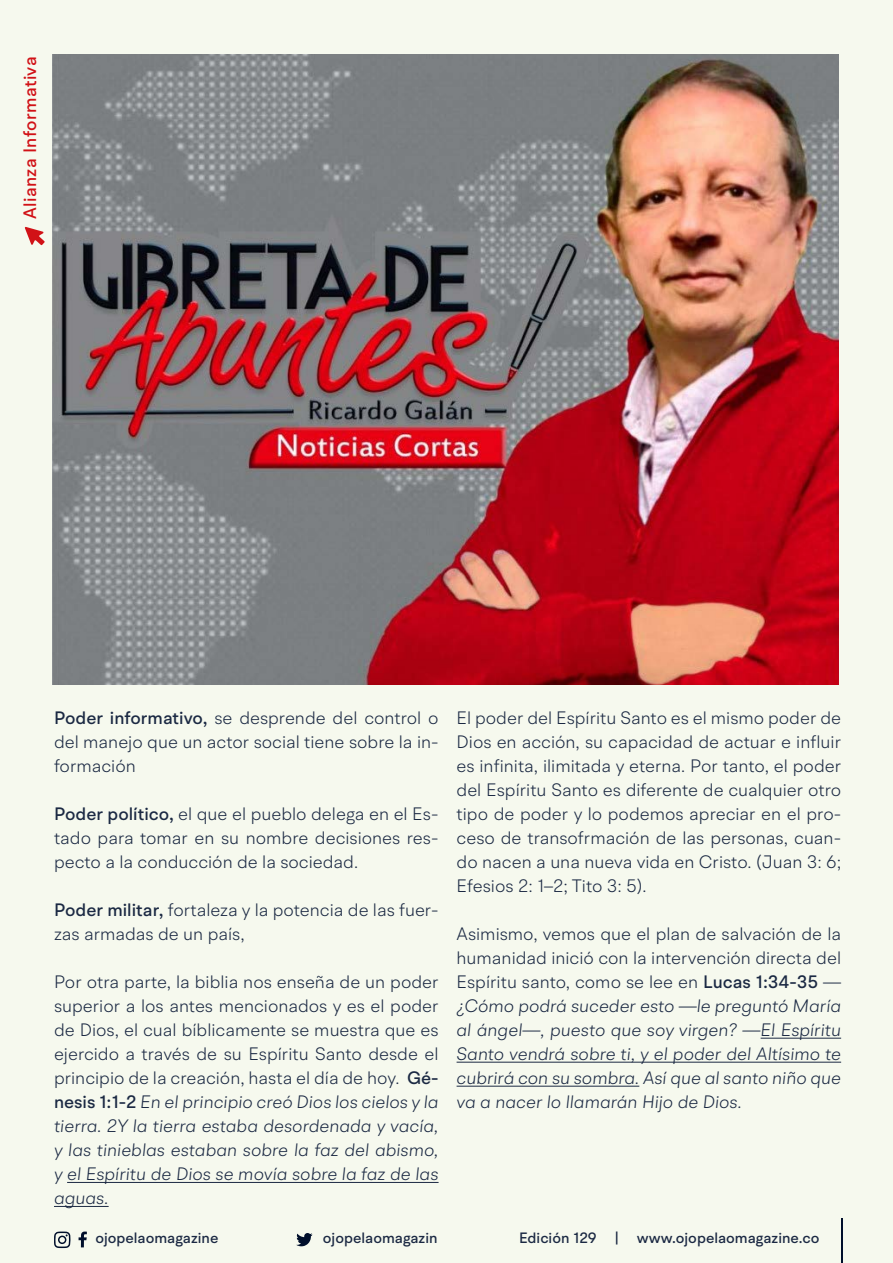
<style>
.page{position:relative;width:893px;height:1263px;background:#f6f9ee}
.page>*{position:absolute;margin:0;border:0;box-sizing:border-box;transform-origin:0 0}
.t1{font:300 18px/24px "BR Hendrix";color:#1b2943;text-align:justify}
.t2{font:italic 300 18px/24px "BR Hendrix";color:#1b2943;text-align:justify}
.t3{font:500 18px "BR Hendrix";letter-spacing:.02em;color:#d11217}
.t4{font:500 15px "BR Hendrix";color:#1b2943}
.s1{font-weight:500}
.s2{font-style:italic}
.s3{font-style:normal}
.s4{font-weight:500;font-style:normal}
</style>
<div class="page">
<svg style="left:296px;top:1233px;width:17px;height:13px"></svg>
<svg style="left:79px;top:1231px;width:8px;height:16px"></svg>
<svg style="left:54px;top:1231px;width:17px;height:17px"></svg>
<hr style="left:841px;top:1219px;width:1px;height:44px;background:#000f2b">
<hr style="left:67px;top:1182px;width:372px;height:1px;background:#1b2943">
<hr style="left:54px;top:1206px;width:55px;height:1px;background:#1b2943">
<hr style="left:761px;top:1038px;width:80px;height:1px;background:#1b2943">
<hr style="left:457px;top:1062px;width:384px;height:1px;background:#1b2943">
<hr style="left:457px;top:1086px;width:182px;height:1px;background:#1b2943">
<img style="left:53px;top:54px;width:786px;height:630px">
<svg style="left:25px;top:227px;width:20px;height:18px"></svg>
<p class="t3" style="left:19px;top:219px;width:164px;rotate:-90deg">Alianza Informativa</p>
<p class="t1" style="left:54px;top:706px;width:386px"><span class="s1">Poder informativo,</span> se desprende del control o del manejo que un actor social tiene sobre la in&shy;formación</p>
<p class="t1" style="left:54px;top:802px;width:386px"><span class="s1">Poder político,</span> el que el pueblo delega en el Es&shy;tado para tomar en su nombre decisiones res&shy;pecto a la conducción de la sociedad.</p>
<p class="t1" style="left:54px;top:898px;width:386px"><span class="s1">Poder militar,</span> fortaleza y la potencia de las fuer&shy;zas armadas de un país,</p>
<p class="t1" style="left:54px;top:970px;width:386px">Por otra parte, la biblia nos enseña de un poder superior a los antes mencionados y es el poder de Dios, el cual bíblicamente se muestra que es ejercido a través de su Espíritu Santo desde el principio de la creación, hasta el día de hoy. <span class="s1">Gé&shy;nesis 1:1-2</span> <span class="s2">En el principio creó Dios los cielos y la tierra. 2Y la tierra estaba desordenada y vacía, y las tinieblas estaban sobre la faz del abismo, y el Espíritu de Dios se movía sobre la faz de las aguas.</span></p>
<p class="t1" style="left:457px;top:705px;width:386px">El poder del Espíritu Santo es el mismo poder de Dios en acción, su capacidad de actuar e influir es infinita, ilimitada y eterna. Por tanto, el poder del Espíritu Santo es diferente de cualquier otro tipo de poder y lo podemos apreciar en el pro&shy;ceso de transofrmación de las personas, cuan&shy;do nacen a una nueva vida en Cristo. (Juan 3: 6; Efesios 2: 1–2; Tito 3: 5).</p>
<p class="t2" style="left:457px;top:921px;width:386px"><span class="s3">Asimismo, vemos que el plan de salvación de la humanidad inició con la intervención directa del Espíritu santo, como se lee en</span> <span class="s4">Lucas 1:34-35</span> <span class="s3">— </span>¿Cómo podrá suceder esto —le preguntó María al ángel—, puesto que soy virgen? —El Espíritu Santo vendrá sobre ti, y el poder del Altísimo te cubrirá con su sombra. Así que al santo niño que va a nacer lo llamarán Hijo de Dios.</p>
<p class="t4" style="left:95px;top:1229px;width:125px">ojopelaomagazine</p>
<p class="t4" style="left:323px;top:1229px;width:116px">ojopelaomagazin</p>
<p class="t4" style="left:519px;top:1229px;width:302px">Edición 129 | www.ojopelaomagazine.co</p>
</div>
